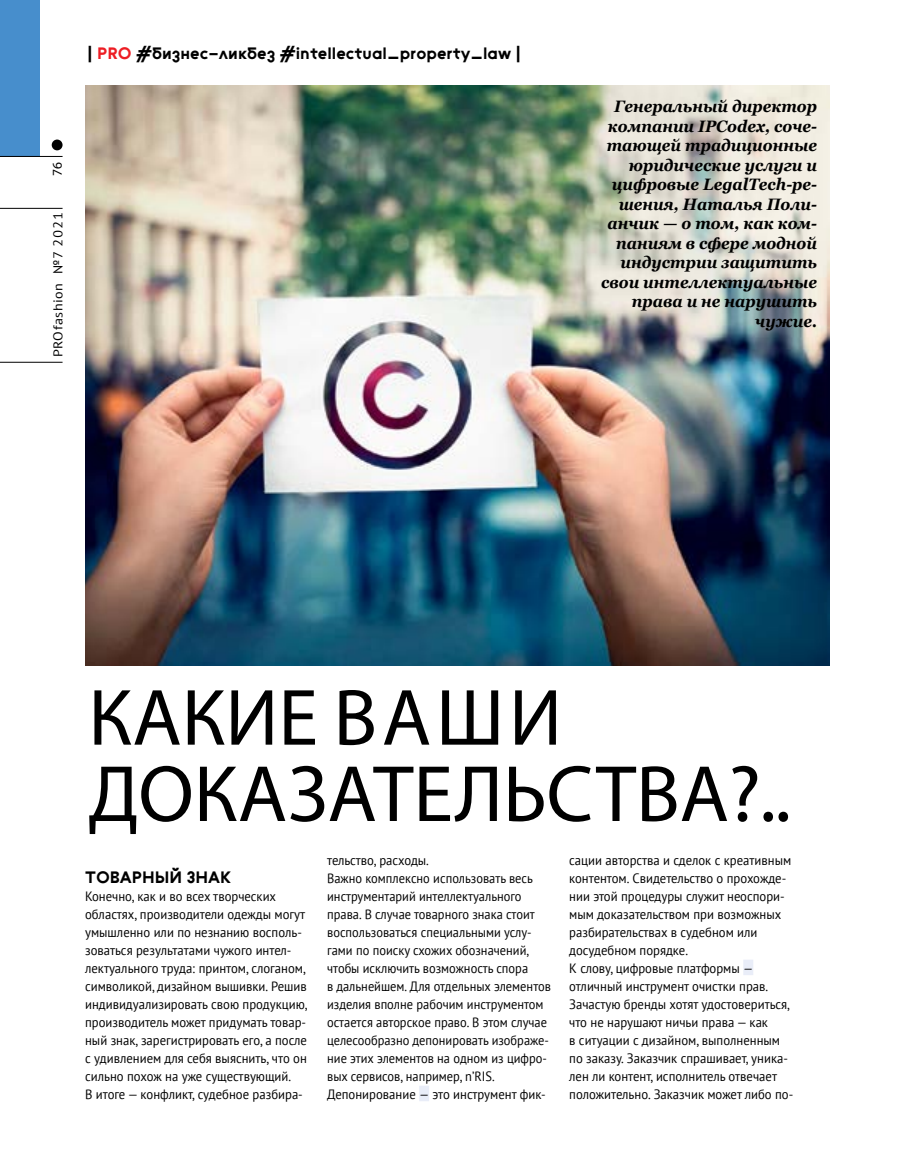
<style>
.page{position:relative;width:915px;height:1170px;background:#fff}
.page>*{position:absolute;margin:0;border:0;box-sizing:border-box;transform-origin:0 0}
.t1{font:80.4px/76.3px "Myriad Pro";color:#000}
.t2{font:italic 700 16.5px/19.5px "Georgia";color:#000;text-align:right;scale:.94 1}
.t3{font:16.5px "Geometric Sans Serifv 1";color:#000}
.t4{font:13.5px/18px "PT Sans";color:#000;scale:.94 1}
.t5{font:13.5px "Myriad Pro";color:#000}
.t6{font:12.75px "PT Sans";letter-spacing:.04em;color:#000;scale:1.1 1}
.s1{color:#ed1d24}
.s2{font-style:italic}
</style>
<div class="page">
<div style="left:0;top:0;width:40px;height:156px;background:#478ecc"></div>
<hr style="left:0;top:208px;width:63px;height:1px;background:#000">
<hr style="left:0;top:156px;width:63px;height:1px;background:#000">
<hr style="left:0;top:362px;width:63px;height:1px;background:#000">
<div style="left:52px;top:139px;width:11px;height:11px;background:#000;border-radius:50%"></div>
<img style="left:85px;top:86px;width:744px;height:579px">
<div style="left:419px;top:1085px;width:10px;height:16px;background:#e9edf8"></div>
<div style="left:743px;top:959px;width:10px;height:16px;background:#e9edf8"></div>
<p class="t3" style="left:87px;top:44px;width:434px">| <span class="s1">PRO</span> #бизнес-ликбез #intellectual_property_law |</p>
<p class="t5" style="left:49px;top:176px;width:15px;rotate:-90deg">76</p>
<p class="t6" style="left:50px;top:357px;width:133px;rotate:-90deg">PROfashion №7 2021</p>
<p class="t2" style="left:601px;top:96px;width:231px">Генеральный директор компании IPCodex, соче&shy;тающей традиционные юридические услуги и цифровые LegalTech-ре&shy;шения, Наталья Поли&shy;анчик — о том, как ком&shy;паниям в сфере модной индустрии защитить свои интеллектуальные права и не нарушить чужие.</p>
<h1 class="t1" style="left:88px;top:678px;width:704px">Какие ваши доказательства?..</h1>
<p class="t3" style="left:85px;top:867px;width:147px">Товарный знак</p>
<p class="t4" style="left:85px;top:886px;width:237px">Конечно, как и во всех творческих областях, производители одежды могут умышленно или по незнанию восполь&shy;зоваться результатами чужого интел&shy;лектуального труда: принтом, слоганом, символикой, дизайном вышивки. Решив индивидуализировать свою продукцию, производитель может придумать товар&shy;ный знак, зарегистрировать его, а после с удивлением для себя выяснить, что он сильно похож на уже существующий.<br>В итоге — конфликт, судебное разбира-</p>
<p class="t4" style="left:327px;top:850px;width:239px">тельство, расходы.<br>Важно комплексно использовать весь инструментарий интеллектуального права. В случае товарного знака стоит воспользоваться специальными услу&shy;гами по поиску схожих обозначений, чтобы исключить возможность спора<br>в дальнейшем. Для отдельных элементов изделия вполне рабочим инструментом остается авторское право. В этом случае целесообразно депонировать изображе&shy;ние этих элементов на одном из цифро&shy;вых сервисов, например, n’RIS.<br>Депонирование <span class="s2">—</span> это инструмент фик-</p>
<p class="t4" style="left:569px;top:850px;width:240px">сации авторства и сделок с креативным контентом. Свидетельство о прохожде&shy;нии этой процедуры служит неоспори&shy;мым доказательством при возможных разбирательствах в судебном или досудебном порядке.<br>К слову, цифровые платформы <span class="s2">— </span>отличный инструмент очистки прав.<br>Зачастую бренды хотят удостовериться, что не нарушают ничьи права — как<br>в ситуации с дизайном, выполненным по заказу. Заказчик спрашивает, уника&shy;лен ли контент, исполнитель отвечает положительно. Заказчик может либо по-</p>
</div>
